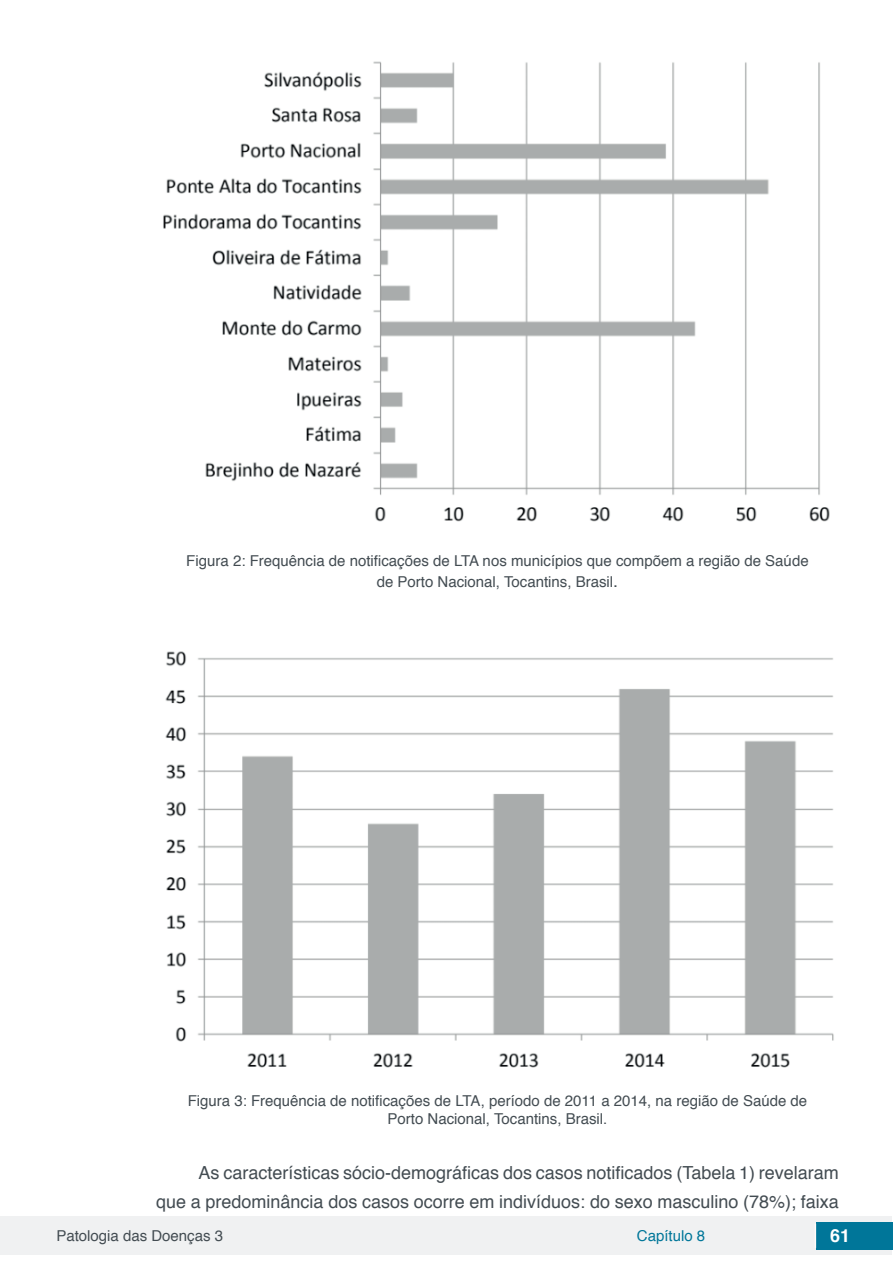
<style>
.page{position:relative;width:893px;height:1263px;background:#fff}
.page>*{position:absolute;margin:0;border:0;box-sizing:border-box;transform-origin:0 0}
.t1{font:18px/28.5px "Helvetica";color:#434c52;text-align:right}
.t2{font:700 18px "Helvetica";color:#fff}
.t3{font:15px/21.6px "Helvetica";color:#434c52;text-align:center}
.t4{font:15px "Helvetica";color:#007699}
.s1{font-size:18px}
</style>
<div class="page">
<div style="left:1px;top:1216px;width:891px;height:38px;background:#f0f1f2"></div>
<div style="left:816px;top:1222px;width:77px;height:27px;background:#007699"></div>
<svg style="left:815px;top:1224px;width:1px;height:24px"></svg>
<img style="left:163px;top:61px;width:667px;height:461px">
<img style="left:165px;top:651px;width:669px;height:417px">
<p class="t3" style="left:186px;top:550px;width:624px">Figura 2: Frequência de notificações de LTA nos municípios que compõem a região de Saúde de Porto Nacional, Tocantins, Brasil<span class="s1">.</span></p>
<p class="t3" style="left:188px;top:1092px;width:621px;line-height:18px">Figura 3: Frequência de notificações de LTA, período de 2011 a 2014, na região de Saúde de<br>Porto Nacional, Tocantins, Brasil.</p>
<p class="t1" style="left:156px;top:1159px;width:684px">As características sócio-demográficas dos casos notificados (Tabela 1) revelaram<br>que a predominância dos casos ocorre em indivíduos: do sexo masculino (78%); faixa</p>
<p class="t3" style="left:56px;top:1225px;width:168px">Patologia das Doenças 3</p>
<p class="t4" style="left:637px;top:1224px;width:70px">Capítulo 8</p>
<p class="t2" style="left:830px;top:1221px;width:22px">61</p>
</div>
